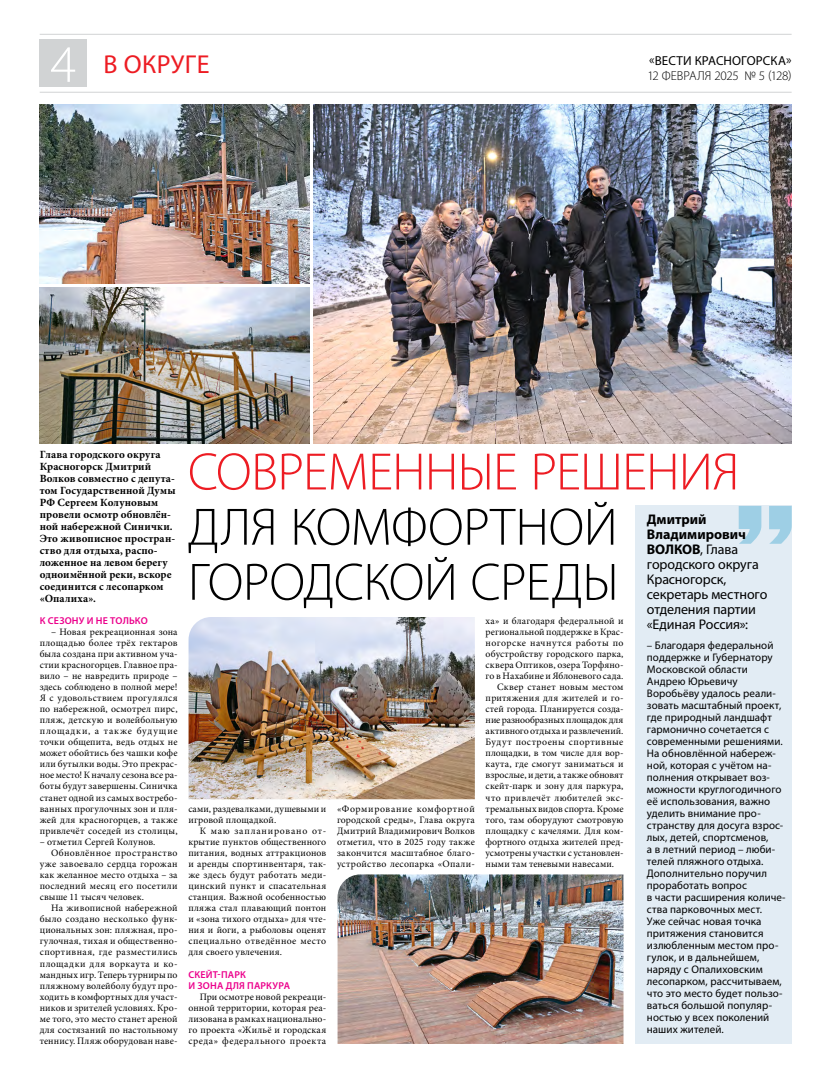
<style>
.page{position:relative;width:820px;height:1078px;background:#fff}
.page>*{position:absolute;margin:0;border:0;box-sizing:border-box;transform-origin:0 0}
.t1{font:300 53px/55px "Myriad Pro";letter-spacing:-.005em;color:#000}
.t2{font:300 53px "Myriad Pro";letter-spacing:-.015em;color:#ed1c23}
.t3{font:300 53px "Myriad Pro";color:#fff}
.t4{font:26px "Myriad Pro";letter-spacing:.02em;color:#ed1c23}
.t5{font:14px/15px "Myriad Pro";letter-spacing:-.01em;color:#000}
.t6{font:300 13px "Myriad Pro";letter-spacing:-.02em;color:#000}
.t7{font:13px "Myriad Pro";letter-spacing:.01em;color:#000}
.t8{font:11px/12px "Myriad Pro";letter-spacing:.005em;color:#000}
.t9{font:700 11px/12px "Minion Pro";letter-spacing:.015em;color:#000}
.t10{font:600 10px/11px "Myriad Pro";letter-spacing:.015em;color:#ec008c}
.t11{font:9.8px/11.1px "Minion Pro";letter-spacing:.015em;color:#000;text-align:justify}
.t12{font:9.8px "Minion Pro";letter-spacing:.045em;color:#000}
.t13{font:9.8px "Minion Pro";letter-spacing:.05em;color:#000}
.t14{font:9.8px "Minion Pro";letter-spacing:-.01em;color:#000}
.t15{font:9.8px "Minion Pro";letter-spacing:.035em;color:#000}
.t16{font:9.8px "Minion Pro";letter-spacing:.055em;color:#000}
.s1{font-weight:700}
</style>
<div class="page">
<hr style="left:40px;top:92px;width:751px;height:1px;background:#d1d3d4">
<hr style="left:40px;top:34px;width:751px;height:1px;background:#d1d3d4">
<div style="left:40px;top:40px;width:47px;height:47px;background:#d1d3d4"></div>
<div style="left:635px;top:506px;width:156px;height:537px;background:#e2ecf4"></div>
<img style="left:313px;top:104px;width:478px;height:339px">
<img style="left:40px;top:287px;width:269px;height:156px">
<img style="left:40px;top:104px;width:269px;height:180px">
<img style="left:188px;top:617px;width:286px;height:182px">
<img style="left:337px;top:874px;width:286px;height:169px">
<svg style="left:738px;top:506px;width:53px;height:37px"></svg>
<h1 class="t3" style="left:50px;top:32px;width:27px">4</h1>
<h3 class="t7" style="left:649px;top:53px;width:144px">«ВЕСТИ КРАСНОГОРСКА»</h3>
<h2 class="t4" style="left:103px;top:48px;width:107px">В ОКРУГЕ</h2>
<h3 class="t6" style="left:647px;top:68px;width:146px">12 ФЕВРАЛЯ 2025 № 5 (128)</h3>
<p class="t9" style="left:40px;top:448px;width:137px">Глава городского округа<br>Красногорск Дмитрий<br>Волков совместно с депута&shy;том Государственной Думы<br>РФ Сергеем Колуновым провели осмотр обновлён&shy;ной набережной Синички.<br>Это живописное простран&shy;ство для отдыха, распо&shy;ложенное на левом берегу одноимённой реки, вскоре соединится с лесопарком «Опалиха».</p>
<p class="t10" style="left:40px;top:614px;width:109px">К СЕЗОНУ И НЕ ТОЛЬКО</p>
<p class="t11" style="left:40px;top:625px;width:139px;text-indent:11px">– Новая рекреационная зона площадью более трёх гектаров была создана при активном уча&shy;стии красногорцев. Главное пра&shy;вило – не навредить природе – здесь соблюдено в полной мере!<br>Я с удовольствием прогулялся по набережной, осмотрел пирс, пляж, детскую и волейбольную площадки, а также будущие точки общепита, ведь отдых не может обойтись без чашки кофе или бутылки воды. Это прекрас&shy;ное место! К началу сезона все ра&shy;боты будут завершены. Синичка станет одной из самых востребо&shy;ванных прогулочных зон и пля&shy;жей для красногорцев, а также привлечёт соседей из столицы,</p>
<p class="t11" style="left:40px;top:836px;width:117px">– отметил Сергей Колунов.</p>
<p class="t12" style="left:51px;top:846px;width:128px">Обновлённое пространство</p>
<p class="t11" style="left:40px;top:858px;width:139px">уже завоевало сердца горожан</p>
<p class="t11" style="left:40px;top:869px;width:139px">как желанное место отдыха – за</p>
<p class="t11" style="left:40px;top:880px;width:139px">последний месяц его посетили</p>
<p class="t11" style="left:40px;top:891px;width:106px">свыше 11 тысяч человек.</p>
<p class="t11" style="left:51px;top:902px;width:128px">На живописной набережной</p>
<p class="t11" style="left:40px;top:913px;width:139px">было создано несколько функ-</p>
<p class="t11" style="left:40px;top:924px;width:139px">циональных зон: пляжная, про-</p>
<p class="t11" style="left:40px;top:935px;width:139px">гулочная, тихая и общественно-</p>
<p class="t12" style="left:40px;top:945px;width:139px">спортивная, где разместились</p>
<p class="t13" style="left:40px;top:956px;width:139px">площадки для воркаута и ко-</p>
<p class="t11" style="left:40px;top:968px;width:139px">мандных игр. Теперь турниры по</p>
<p class="t11" style="left:40px;top:979px;width:139px">пляжному волейболу будут про-</p>
<p class="t11" style="left:40px;top:990px;width:139px">ходить в комфортных для участ-</p>
<p class="t11" style="left:40px;top:1001px;width:139px">ников и зрителей условиях. Кро-</p>
<p class="t11" style="left:40px;top:1012px;width:139px">ме того, это место станет ареной</p>
<p class="t11" style="left:40px;top:1023px;width:139px">для состязаний по настольному</p>
<p class="t11" style="left:40px;top:1035px;width:139px">теннису. Пляж оборудован наве-</p>
<h1 class="t2" style="left:188px;top:440px;width:552px">СОВРЕМЕННЫЕ РЕШЕНИЯ</h1>
<h1 class="t1" style="left:188px;top:499px;width:432px">ДЛЯ КОМФОРТНОЙ<br>ГОРОДСКОЙ СРЕДЫ</h1>
<h3 class="t5" style="left:646px;top:511px;width:122px"><span class="s1">Дмитрий<br>Владимирович<br>ВОЛКОВ</span>, Глава городского округа<br>Красногорск, секретарь местного отделения партии «Единая Россия»:</h3>
<p class="t8" style="left:646px;top:639px;width:140px">– Благодаря федеральной поддержке и Губернатору<br>Московской области<br>Андрею Юрьевичу<br>Воробьёву удалось реали&shy;зовать масштабный проект, где природный ландшафт гармонично сочетается с современными решениями.<br>На обновлённой набереж&shy;ной, которая с учётом на&shy;полнения открывает воз&shy;можности круглогодичного её использования, важно уделить внимание про&shy;странству для досуга взрос&shy;лых, детей, спортсменов,<br>а в летний период – люби&shy;телей пляжного отдыха.<br>Дополнительно поручил проработать вопрос<br>в части расширения количе&shy;ства парковочных мест.<br>Уже сейчас новая точка притяжения становится излюбленным местом про&shy;гулок, и в дальнейшем, наряду с Опалиховским лесопарком, рассчитываем, что это место будет пользо&shy;ваться большой популяр&shy;ностью у всех поколений наших жителей.</p>
<p class="t11" style="left:485px;top:614px;width:139px">ха» и благодаря федеральной и</p>
<p class="t11" style="left:485px;top:625px;width:139px">региональной поддержке в Крас-</p>
<p class="t13" style="left:485px;top:635px;width:139px">ногорске начнутся работы по</p>
<p class="t11" style="left:485px;top:648px;width:139px">обустройству городского парка,</p>
<p class="t11" style="left:485px;top:659px;width:139px">сквера Оптиков, озера Торфяно-</p>
<p class="t11" style="left:485px;top:670px;width:139px">го в Нахабине и Яблоневого сада.</p>
<p class="t11" style="left:497px;top:681px;width:128px">Сквер станет новым местом</p>
<p class="t11" style="left:485px;top:692px;width:139px">притяжения для жителей и го-</p>
<p class="t11" style="left:485px;top:703px;width:139px">стей города. Планируется созда-</p>
<p class="t14" style="left:485px;top:713px;width:139px">ние разнообразных площадок для</p>
<p class="t11" style="left:485px;top:725px;width:139px">активного отдыха и развлечений.</p>
<p class="t16" style="left:485px;top:735px;width:139px">Будут построены спортивные</p>
<p class="t11" style="left:485px;top:747px;width:139px">площадки, в том числе для вор-</p>
<p class="t11" style="left:485px;top:758px;width:139px">каута, где смогут заниматься и</p>
<p class="t11" style="left:485px;top:769px;width:139px">взрослые, и дети, а также обновят</p>
<p class="t11" style="left:485px;top:780px;width:139px">скейт-парк и зону для паркура,</p>
<p class="t15" style="left:485px;top:790px;width:139px">что привлечёт любителей экс-</p>
<p class="t11" style="left:485px;top:802px;width:139px">тремальных видов спорта. Кроме</p>
<p class="t11" style="left:485px;top:813px;width:139px">того, там оборудуют смотровую</p>
<p class="t11" style="left:485px;top:824px;width:139px">площадку с качелями. Для ком-</p>
<p class="t11" style="left:485px;top:836px;width:139px">фортного отдыха жителей пред-</p>
<p class="t11" style="left:485px;top:847px;width:139px">усмотрены участки с установлен-</p>
<p class="t11" style="left:485px;top:858px;width:130px">ными там теневыми навесами.</p>
<p class="t11" style="left:337px;top:802px;width:139px">«Формирование комфортной городской среды», Глава округа Дмитрий Владимирович Волков отметил, что в 2025 году также закончится масштабное благо&shy;устройство лесопарка «Опали-</p>
<p class="t11" style="left:188px;top:802px;width:139px">сами, раздевалками, душевыми и игровой площадкой.</p>
<p class="t11" style="left:188px;top:824px;width:139px;text-indent:11px">К маю запланировано от&shy;крытие пунктов общественного питания, водных аттракционов и аренды спортинвентаря, так&shy;же здесь будут работать меди&shy;цинский пункт и спасательная станция. Важной особенностью пляжа стал плавающий понтон и «зона тихого отдыха» для чте&shy;ния и йоги, а рыболовы оценят специально отведённое место для своего увлечения.</p>
<p class="t10" style="left:188px;top:968px;width:103px">СКЕЙТ-ПАРК<br>И ЗОНА ДЛЯ ПАРКУРА</p>
<p class="t11" style="left:188px;top:990px;width:139px;text-indent:11px">При осмотре новой рекреаци&shy;онной территории, которая реа&shy;лизована в рамках национально&shy;го проекта «Жильё и городская среда» федерального проекта</p>
</div>
